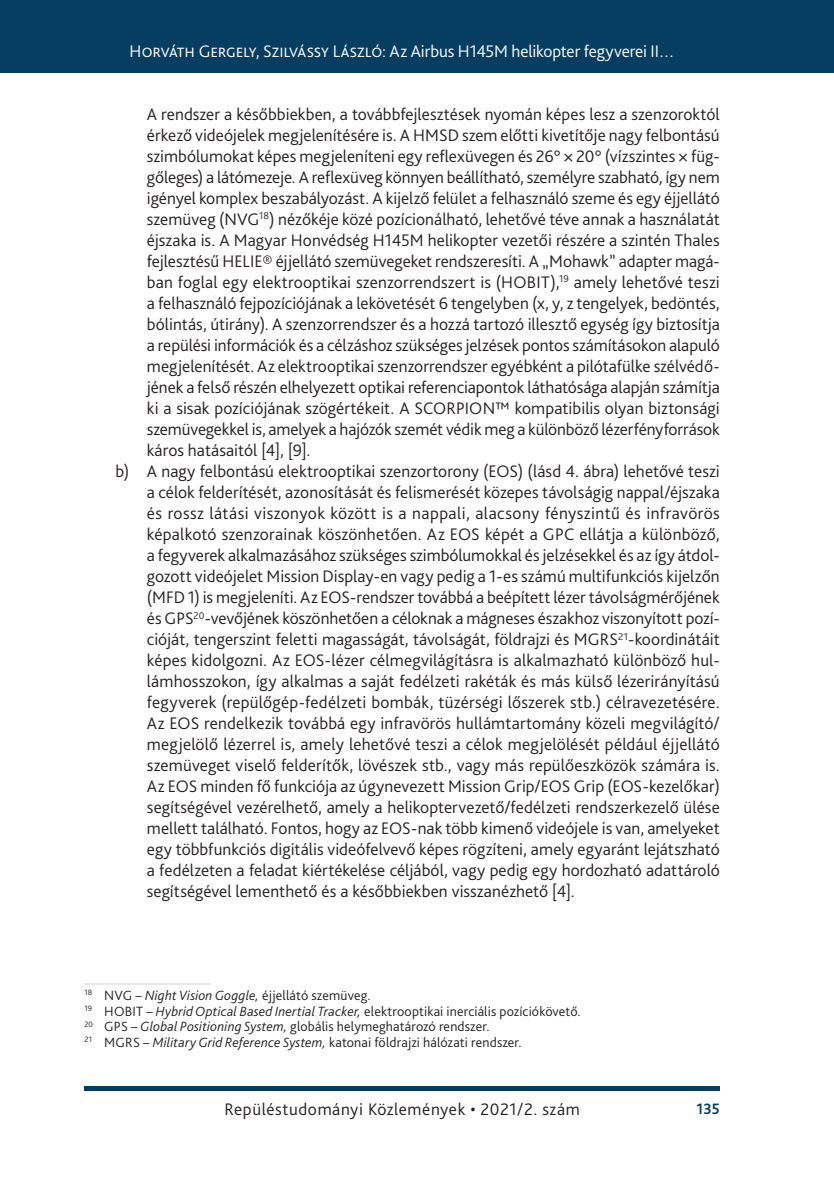
<style>
.page{position:relative;width:834px;height:1181px;background:#fff}
.page>*{position:absolute;margin:0;border:0;box-sizing:border-box;transform-origin:0 0}
.t1{font:300 17.5px "Bliss Pro";color:#231f20}
.t2{font:300 17.5px "Bliss Pro";letter-spacing:.025em;color:#231f20}
.t3{font:300 17.5px "Bliss Pro";letter-spacing:-.01em;color:#fff}
.t4{font:300 17.5px "Bliss Pro";letter-spacing:.035em;color:#231f20}
.t5{font:700 15.75px "Bliss Pro";color:#063e62;scale:.95 1}
.t6{font:300 14px/15.8px "Bliss Pro";letter-spacing:.01em;color:#231f20}
.s1{font-style:italic}
</style>
<div class="page">
<div style="left:0;top:0;width:833px;height:73px;background:#063e62"></div>
<div style="left:84px;top:1086px;width:635px;height:5px;background:#063e62"></div>
<hr style="left:84px;top:983px;width:126px;height:1px;background:#d1d2d4">
<p class="t3" style="left:130px;top:41px;width:546px">Horváth Gergely, Szilvássy László: Az Airbus H145M helikopter fegyverei II…</p>
<p class="t1" style="left:147px;top:104px;width:574px">A rendszer a későbbiekben, a továbbfejlesztések nyomán képes lesz a szenzoroktól</p>
<p class="t1" style="left:147px;top:125px;width:574px">érkező videójelek megjelenítésére is. A HMSD szem előtti kivetítője nagy felbontású</p>
<p class="t1" style="left:147px;top:146px;width:574px">szimbólumokat képes megjeleníteni egy reflexüvegen és 26° × 20° (vízszintes × füg-</p>
<p class="t1" style="left:147px;top:167px;width:574px">gőleges) a látómezeje. A reflexüveg könnyen beállítható, személyre szabható, így nem</p>
<p class="t1" style="left:147px;top:188px;width:574px">igényel komplex beszabályozást. A kijelző felület a felhasználó szeme és egy éjjellátó</p>
<p class="t1" style="left:147px;top:209px;width:574px">szemüveg (NVG<sup>18</sup>) nézőkéje közé pozícionálható, lehetővé téve annak a használatát</p>
<p class="t1" style="left:147px;top:230px;width:574px">éjszaka is. A Magyar Honvédség H145M helikopter vezetői részére a szintén Thales</p>
<p class="t1" style="left:147px;top:251px;width:574px">fejlesztésű HELIE® éjjellátó szemüvegeket rendszeresíti. A „Mohawk” adapter magá-</p>
<p class="t1" style="left:147px;top:272px;width:574px">ban foglal egy elektrooptikai szenzorrendszert is (HOBIT),<sup>19</sup> amely lehetővé teszi</p>
<p class="t1" style="left:147px;top:293px;width:574px">a felhasználó fejpozíciójának a lekövetését 6 tengelyben (x, y, z tengelyek, bedöntés,</p>
<p class="t1" style="left:147px;top:314px;width:574px">bólintás, útirány). A szenzorrendszer és a hozzá tartozó illesztő egység így biztosítja</p>
<p class="t1" style="left:147px;top:335px;width:574px">a repülési információk és a célzáshoz szükséges jelzések pontos számításokon alapuló</p>
<p class="t1" style="left:147px;top:356px;width:574px">megjelenítését. Az elektrooptikai szenzorrendszer egyébként a pilótafülke szélvédő-</p>
<p class="t1" style="left:147px;top:377px;width:574px">jének a felső részén elhelyezett optikai referenciapontok láthatósága alapján számítja</p>
<p class="t1" style="left:147px;top:398px;width:574px">ki a sisak pozíciójának szögértékeit. A SCORPION™ kompatibilis olyan biztonsági</p>
<p class="t1" style="left:147px;top:419px;width:574px">szemüvegekkel is, amelyek a hajózók szemét védik meg a különböző lézerfényforrások</p>
<p class="t1" style="left:147px;top:440px;width:165px">káros hatásaitól [4], [9].</p>
<p class="t1" style="left:116px;top:461px;width:605px">b) A nagy felbontású elektrooptikai szenzortorony (EOS) (lásd 4. ábra) lehetővé teszi</p>
<p class="t1" style="left:147px;top:482px;width:574px">a célok felderítését, azonosítását és felismerését közepes távolságig nappal/éjszaka</p>
<p class="t2" style="left:147px;top:503px;width:574px">és rossz látási viszonyok között is a nappali, alacsony fényszintű és infravörös</p>
<p class="t1" style="left:147px;top:524px;width:574px">képalkotó szenzorainak köszönhetően. Az EOS képét a GPC ellátja a különböző,</p>
<p class="t1" style="left:147px;top:545px;width:574px">a fegyverek alkalmazásához szükséges szimbólumokkal és jelzésekkel és az így átdol-</p>
<p class="t1" style="left:147px;top:566px;width:574px">gozott videójelet Mission Display-en vagy pedig a -1-es számú multifunkciós kijelzőn</p>
<p class="t1" style="left:147px;top:587px;width:574px">(MFD 1) is megjeleníti. Az EOS-rendszer továbbá a beépített lézer távolságmérőjének</p>
<p class="t1" style="left:147px;top:608px;width:574px">és GPS<sup>20</sup>-vevőjének köszönhetően a céloknak a mágneses északhoz viszonyított pozí-</p>
<p class="t1" style="left:147px;top:629px;width:574px">cióját, tengerszint feletti magasságát, távolságát, földrajzi és MGRS<sup>21</sup>-koordinátáit</p>
<p class="t1" style="left:147px;top:650px;width:574px">képes kidolgozni. Az EOS-lézer célmegvilágításra is alkalmazható különböző hul-</p>
<p class="t1" style="left:147px;top:671px;width:574px">lámhosszokon, így alkalmas a saját fedélzeti rakéták és más külső lézerirányítású</p>
<p class="t1" style="left:147px;top:692px;width:574px">fegyverek (repülőgép-fedélzeti bombák, tüzérségi lőszerek stb.) célravezetésére.</p>
<p class="t1" style="left:147px;top:713px;width:574px">Az EOS rendelkezik továbbá egy infravörös hullámtartomány közeli megvilágító/</p>
<p class="t1" style="left:147px;top:734px;width:574px">megjelölő lézerrel is, amely lehetővé teszi a célok megjelölését például éjjellátó</p>
<p class="t1" style="left:147px;top:755px;width:574px">szemüveget viselő felderítők, lövészek stb., vagy más repülőeszközök számára is.</p>
<p class="t1" style="left:147px;top:776px;width:574px">Az EOS minden fő funkciója az úgynevezett Mission Grip/EOS Grip (EOS-kezelőkar)</p>
<p class="t1" style="left:147px;top:797px;width:574px">segítségével vezérelhető, amely a helikoptervezető/fedélzeti rendszerkezelő ülése</p>
<p class="t1" style="left:147px;top:818px;width:574px">mellett található. Fontos, hogy az EOS-nak több kimenő videójele is van, amelyeket</p>
<p class="t1" style="left:147px;top:839px;width:574px">egy többfunkciós digitális videófelvevő képes rögzíteni, amely egyaránt lejátszható</p>
<p class="t1" style="left:147px;top:860px;width:574px">a fedélzeten a feladat kiértékelése céljából, vagy pedig egy hordozható adattároló</p>
<p class="t1" style="left:147px;top:881px;width:429px">segítségével lementhető és a későbbiekben visszanézhető [4].</p>
<p class="t6" style="left:84px;top:987px;width:498px"><sup>18</sup> NVG – <span class="s1">Night Vision Goggle,</span> éjjellátó szemüveg.<br><sup>19</sup> HOBIT – <span class="s1">Hybrid Optical Based Inertial Tracker,</span> elektrooptikai inerciális pozíciókövető.<br><sup>20</sup> GPS – <span class="s1">Global Positioning System,</span> globális helymeghatározó rendszer.<br><sup>21</sup> MGRS – <span class="s1">Military Grid Reference System,</span> katonai földrajzi hálózati rendszer.</p>
<p class="t4" style="left:224px;top:1098px;width:357px">Repüléstudományi Közlemények • 2021/2. szám</p>
<p class="t5" style="left:696px;top:1099px;width:26px">135</p>
</div>
